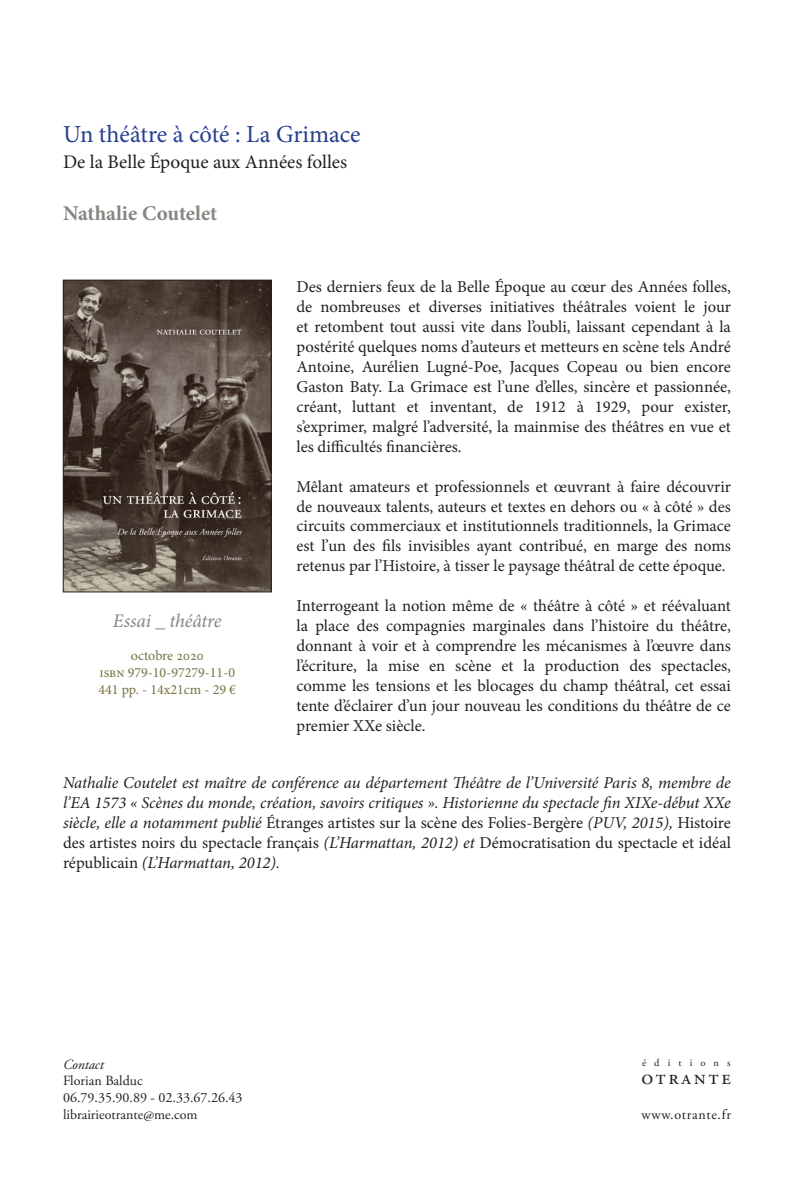
<style>
.page{position:relative;width:794px;height:1191px;background:#fff}
.page>*{position:absolute;margin:0;border:0;box-sizing:border-box;transform-origin:0 0}
.t1{font:24.5px "Minion Pro";color:#253f8e}
.t2{font:700 21px "Minion Pro";color:#898580}
.t3{font:21px "Adobe Garamond Pro";letter-spacing:.135em;color:#231f20}
.t4{font:19.25px "Minion Pro";color:#231f20}
.t5{font:italic 19.25px "Minion Pro";letter-spacing:-.01em;color:#898580}
.t6{font:16.62px/19.9px "Minion Pro";color:#231f20;text-align:justify}
.t7{font:italic 16.62px/19.9px "Minion Pro";letter-spacing:-.01em;color:#231f20;text-align:justify}
.t8{font:14px "Adobe Garamond Pro";color:#231f20}
.t9{font:14px "Minion Pro";color:#767242}
.t10{font:italic 14px "Adobe Garamond Pro";color:#231f20}
.t11{font:10.5px "Adobe Garamond Pro";letter-spacing:.765em;color:#231f20}
.s1{font-style:normal}
</style>
<div class="page">
<img style="left:65px;top:282px;width:204px;height:308px">
<div style="left:63px;top:280px;width:208px;height:312px;border:1px solid #231f20"></div>
<p class="t1" style="left:63px;top:118px;width:299px">Un théâtre à côté : La Grimace</p>
<p class="t4" style="left:63px;top:149px;width:286px">De la Belle Époque aux Années folles</p>
<p class="t2" style="left:63px;top:198px;width:156px">Nathalie Coutelet</p>
<p class="t5" style="left:113px;top:607px;width:110px">Essai _ théâtre</p>
<p class="t9" style="left:131px;top:646px;width:74px">octobre 2020</p>
<p class="t9" style="left:99px;top:663px;width:137px">isbn 979-10-97279-11-0</p>
<p class="t9" style="left:98px;top:680px;width:139px">441 pp. - 14x21cm - 29 €</p>
<p class="t6" style="left:296px;top:277px;width:436px">Des derniers feux de la Belle Époque au cœur des Années folles, de nombreuses et diverses initiatives théâtrales voient le jour et retombent tout aussi vite dans l’oubli, laissant cependant à la postérité quelques noms d’auteurs et metteurs en scène tels André Antoine, Aurélien Lugné-Poe, Jacques Copeau ou bien encore Gaston Baty. La Grimace est l’une d’elles, sincère et passionnée, créant, luttant et inventant, de 1912 à 1929, pour exister, s’exprimer, malgré l’adversité, la mainmise des théâtres en vue et les difficultés financières.</p>
<p class="t6" style="left:296px;top:476px;width:436px">Mêlant amateurs et professionnels et œuvrant à faire découvrir de nouveaux talents, auteurs et textes en dehors ou « à côté » des circuits commerciaux et institutionnels traditionnels, la Grimace est l’un des fils invisibles ayant contribué, en marge des noms retenus par l’Histoire, à tisser le paysage théâtral de cette époque.</p>
<p class="t6" style="left:296px;top:596px;width:436px">Interrogeant la notion même de « théâtre à côté » et réévaluant la place des compagnies marginales dans l’histoire du théâtre, donnant à voir et à comprendre les mécanismes à l’œuvre dans l’écriture, la mise en scène et la production des spectacles, comme les tensions et les blocages du champ théâtral, cet essai tente d’éclairer d’un jour nouveau les conditions du théâtre de ce premier XXe siècle.</p>
<p class="t7" style="left:63px;top:773px;width:669px">Nathalie Coutelet est maître de conférence au département Théâtre de l’Université Paris 8, membre de l’EA 1573 « Scènes du monde, création, savoirs critiques ». Historienne du spectacle fin XIXe-début XXe siècle, elle a notamment publié <span class="s1">Étranges artistes sur la scène des Folies-Bergère</span> (PUV, 2015), <span class="s1">Histoire des artistes noirs du spectacle français</span> (L’Harmattan, 2012) et <span class="s1">Démocratisation du spectacle et idéal républicain</span> (L’Harmattan, 2012).</p>
<p class="t10" style="left:63px;top:1055px;width:42px">Contact</p>
<p class="t8" style="left:63px;top:1072px;width:81px">Florian Balduc</p>
<p class="t8" style="left:63px;top:1089px;width:181px">06.79.35.90.89 - 02.33.67.26.43</p>
<p class="t8" style="left:63px;top:1106px;width:136px">librairieotrante@me.com</p>
<p class="t11" style="left:642px;top:1056px;width:90px">éditions</p>
<p class="t3" style="left:641px;top:1064px;width:91px">otrante</p>
<p class="t8" style="left:641px;top:1105px;width:91px">www.otrante.fr</p>
</div>
